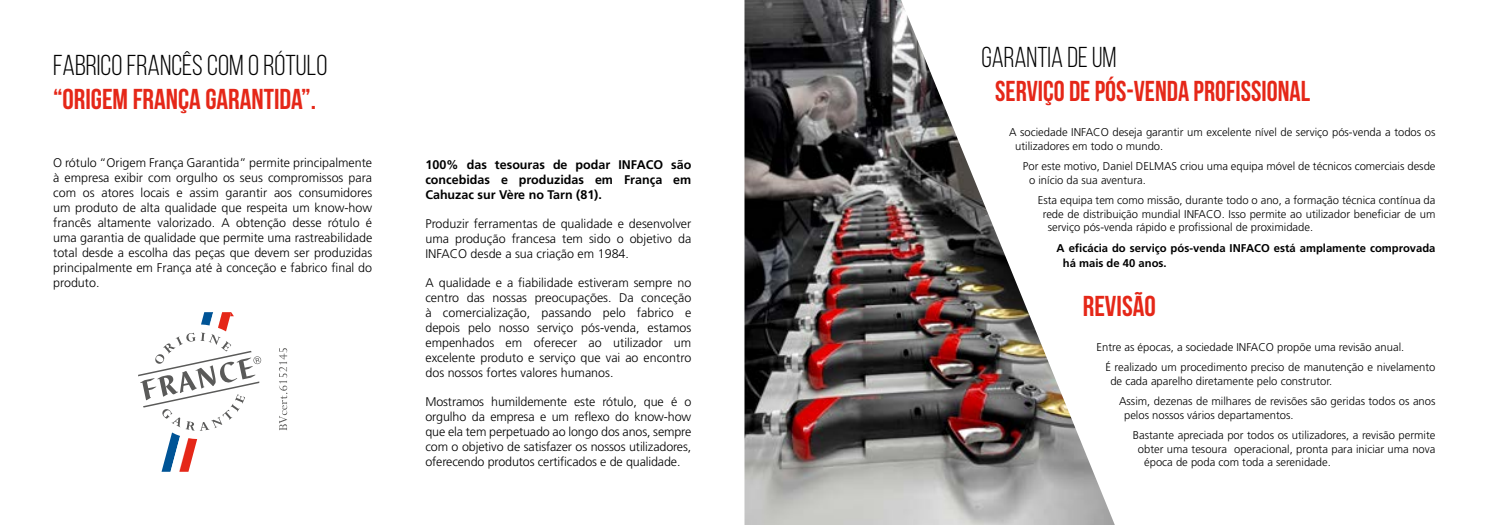
<style>
.page{position:relative;width:1489px;height:525px;background:#fff}
.page>*{position:absolute;margin:0;border:0;box-sizing:border-box;transform-origin:0 0}
.t1{font:700 28.75px "Bebas Neue";color:#e52718}
.t2{font:700 28.75px "Bebas Neue";color:#e52718;scale:.96 1}
.t3{font:28.75px "Bebas Neue";color:#000}
.t4{font:28.75px "Bebas Neue";color:#000;scale:.96 1}
.t5{font:300 12.5px/15px "Frutiger Pro";color:#000;text-align:justify}
.t6{font:700 12.5px/15px "Frutiger Pro";color:#000;text-align:justify}
.t7{font:300 11.25px/13.5px "Frutiger Pro";color:#000}
.t8{font:700 11.25px/15px "Frutiger Pro";color:#000}
</style>
<div class="page">
<svg style="left:138px;top:312px;width:123px;height:159px"></svg>
<svg style="left:279px;top:348px;width:8px;height:82px"></svg>
<img style="left:744px;top:0;width:370px;height:524px">
<h1 class="t3" style="left:53px;top:49px;width:276px">FABRICO FRANCÊS COM O RÓTULO</h1>
<h1 class="t1" style="left:53px;top:84px;width:264px">“ORIGEM FRANÇA GARANTIDA”.</h1>
<p class="t5" style="left:53px;top:155px;width:320px">O rótulo “Origem França Garantida” permite principalmente à empresa exibir com orgulho os seus compromissos para com os atores locais e assim garantir aos consumidores um produto de alta qualidade que respeita um know-how francês altamente valorizado. A obtenção desse rótulo é uma garantia de qualidade que permite uma rastreabilidade total desde a escolha das peças que devem ser produzidas principalmente em França até à conceção e fabrico final do produto.</p>
<p class="t6" style="left:425px;top:157px;width:267px">100% das tesouras de podar INFACO são concebidas e produzidas em França em Cahuzac sur Vère no Tarn (81).</p>
<p class="t5" style="left:425px;top:216px;width:267px">Produzir ferramentas de qualidade e desenvolver uma produção francesa tem sido o objetivo da INFACO desde a sua criação em 1984.</p>
<p class="t5" style="left:425px;top:275px;width:267px">A qualidade e a fiabilidade estiveram sempre no centro das nossas preocupações. Da conceção à comercialização, passando pelo fabrico e depois pelo nosso serviço pós-venda, estamos empenhados em oferecer ao utilizador um excelente produto e serviço que vai ao encontro dos nossos fortes valores humanos.</p>
<p class="t5" style="left:425px;top:394px;width:267px">Mostramos humildemente este rótulo, que é o orgulho da empresa e um reflexo do know-how que ela tem perpetuado ao longo dos anos, sempre com o objetivo de satisfazer os nossos utilizadores, oferecendo produtos certificados e de qualidade.</p>
<h1 class="t4" style="left:981px;top:41px;width:142px">GARANTIA DE UM</h1>
<h1 class="t2" style="left:995px;top:76px;width:329px">SERVIÇO DE PÓS-VENDA PROFISSIONAL</h1>
<p class="t7" style="left:1015px;top:125px;width:421px;text-indent:-6px">A sociedade INFACO deseja garantir um excelente nível de serviço pós-venda a todos os utilizadores em todo o mundo.</p>
<p class="t7" style="left:1029px;top:159px;width:408px;text-indent:-6px">Por este motivo, Daniel DELMAS criou uma equipa móvel de técnicos comerciais desde o início da sua aventura.</p>
<p class="t7" style="left:1037px;top:194px;width:399px">Esta equipa tem como missão, durante todo o ano, a formação técnica contínua da</p>
<p class="t7" style="left:1042px;top:207px;width:394px">rede de distribuição mundial INFACO. Isso permite ao utilizador beneficiar de um</p>
<p class="t7" style="left:1047px;top:221px;width:267px">serviço pós-venda rápido e profissional de proximidade.</p>
<p class="t8" style="left:1062px;top:240px;width:374px;text-indent:-6px">A eficácia do serviço pós-venda INFACO está amplamente comprovada há mais de 40 anos.</p>
<h1 class="t1" style="left:1082px;top:290px;width:74px">REVISÃO</h1>
<p class="t7" style="left:1105px;top:336px;width:331px;line-height:20.6px;text-indent:-9px">Entre as épocas, a sociedade INFACO propõe uma revisão anual.<br>É realizado um procedimento preciso de manutenção e nivelamento</p>
<p class="t7" style="left:1118px;top:370px;width:318px;line-height:20.6px;text-indent:-9px">de cada aparelho diretamente pelo construtor.<br>Assim, dezenas de milhares de revisões são geridas todos os anos</p>
<p class="t7" style="left:1132px;top:404px;width:304px;line-height:20.6px;text-indent:-9px">pelos nossos vários departamentos.<br>Bastante apreciada por todos os utilizadores, a revisão permite</p>
<p class="t7" style="left:1143px;top:442px;width:293px;text-indent:-6px">obter uma tesoura operacional, pronta para iniciar uma nova época de poda com toda a serenidade.</p>
</div>
